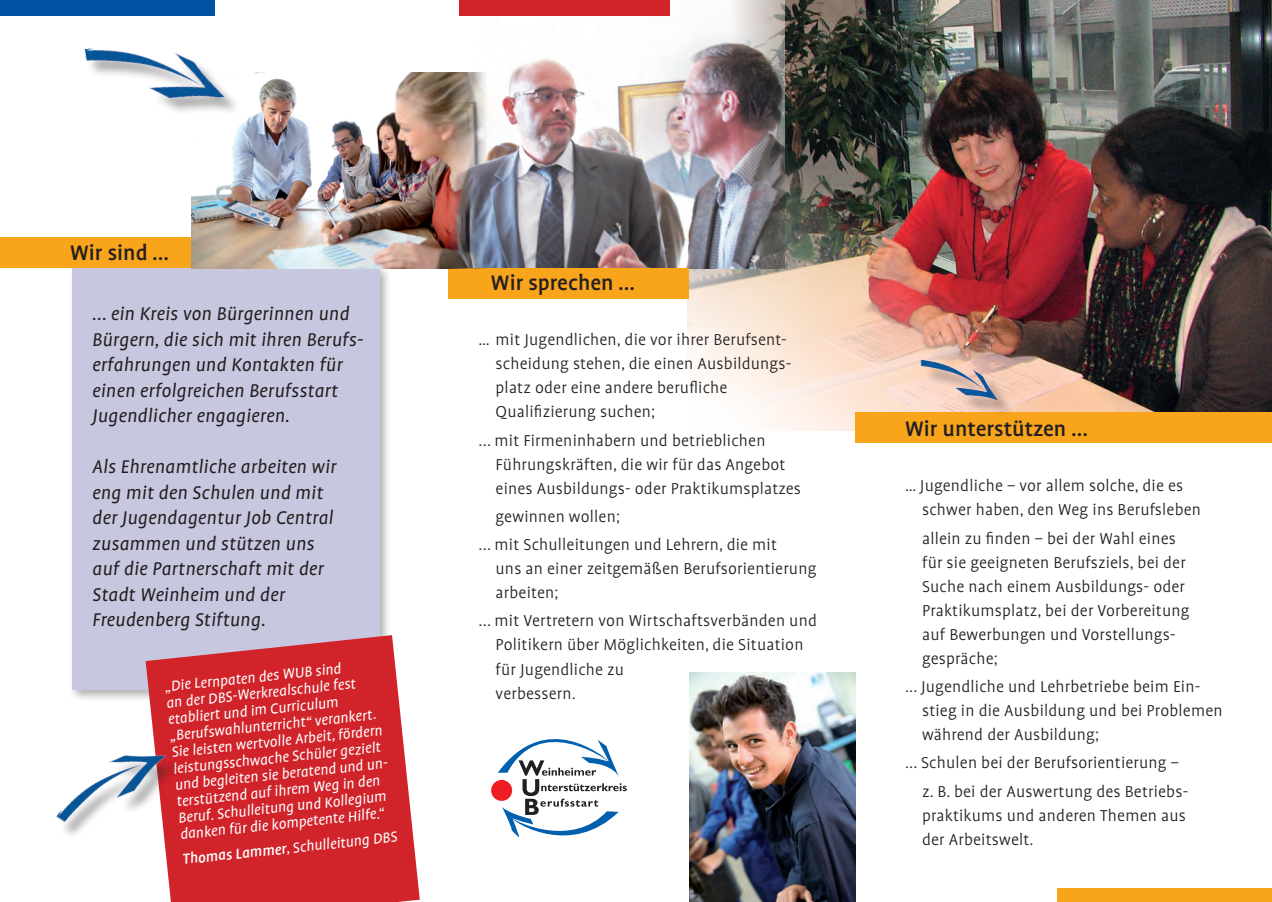
<style>
.page{position:relative;width:1272px;height:902px;background:#fff}
.page>*{position:absolute;margin:0;border:0;box-sizing:border-box;transform-origin:0 0}
.t1{font:500 24px "Profile OT";color:#231f20}
.t2{font:italic 21px/25.5px "Profile OT";letter-spacing:.01em;color:#231f20}
.t3{font:300 18px/24px "Profile OT";letter-spacing:.01em;color:#231f20}
.t4{font:italic 16.5px/16.5px "Profile OT";color:#fff}
.s1{font-weight:500}
</style>
<div class="page">
<div style="left:68px;top:264px;width:323px;height:438px;background:#231f20;opacity:.35"></div>
<div style="left:72px;top:268px;width:307px;height:422px;background:#c7c7e0"></div>
<div style="left:0;top:238px;width:446px;height:30px;background:#f9a51b"></div>
<img style="left:687px;top:0;width:584px;height:430px">
<img style="left:492px;top:0;width:292px;height:268px">
<div style="left:0;top:0;width:215px;height:16px;background:#0152a3"></div>
<div style="left:1057px;top:888px;width:214px;height:13px;background:#f9a51b"></div>
<img style="left:84px;top:48px;width:125px;height:64px">
<div style="left:459px;top:0;width:210px;height:16px;background:#d1232a"></div>
<div style="left:855px;top:412px;width:416px;height:31px;background:#f9a51b"></div>
<div style="left:449px;top:268px;width:240px;height:30px;background:#f9a51b"></div>
<div style="left:923px;top:363px;width:92px;height:55px;background:#231f20;opacity:.38"></div>
<img style="left:920px;top:360px;width:84px;height:40px">
<div style="left:491px;top:779px;width:21px;height:21px;background:#ee1d23;border-radius:50%"></div>
<svg style="left:498px;top:739px;width:128px;height:97px"></svg>
<svg style="left:146px;top:635px;width:274px;height:266px;fill:#d1232a"></svg>
<img style="left:191px;top:72px;width:301px;height:196px">
<img style="left:689px;top:672px;width:166px;height:229px">
<div style="left:59px;top:757px;width:123px;height:82px;background:#d1232a"></div>
<img style="left:56px;top:715px;width:116px;height:135px">
<p class="t1" style="left:70px;top:240px;width:101px">Wir sind …</p>
<p class="t2" style="left:92px;top:302px;width:272px">... ein Kreis von Bürgerinnen und<br>Bürgern, die sich mit ihren Berufs&shy;erfahrungen und Kontakten für einen erfolgreichen Berufsstart<br>Jugendlicher engagieren.</p>
<p class="t2" style="left:92px;top:455px;width:246px">Als Ehrenamtliche arbeiten wir eng mit den Schulen und mit der Jugendagentur Job Central zusammen und stützen uns auf die Partnerschaft mit der<br>Stadt Weinheim und der<br>Freudenberg Stiftung.</p>
<p class="t4" style="left:164px;top:679px;width:219px;rotate:-6deg">„Die Lernpaten des WUB sind<br>an der DBS-Werkrealschule fest etabliert und im Curriculum „Berufswahlunterricht“ verankert.<br>Sie leisten wertvolle Arbeit, fördern leistungsschwache Schüler gezielt und begleiten sie beratend und un&shy;terstützend auf ihrem Weg in den Beruf. Schulleitung und Kollegium danken für die kompetente Hilfe.“</p>
<p class="t4" style="left:182px;top:851px;width:217px;rotate:-6deg"><span class="s1">Thomas Lammer</span>, Schulleitung DBS</p>
<p class="t1" style="left:491px;top:270px;width:146px">Wir sprechen …</p>
<p class="t3" style="left:495px;top:329px;width:297px;text-indent:-17px">… mit Jugendlichen, die vor ihrer Berufsent&shy;scheidung stehen, die einen Ausbildungs&shy;platz oder eine andere berufliche Qualifizierung suchen;</p>
<p class="t3" style="left:495px;top:429px;width:307px;text-indent:-17px">... mit Firmeninhabern und betrieblichen<br>Führungskräften, die wir für das Angebot eines Ausbildungs- oder Praktikumsplatzes</p>
<p class="t3" style="left:495px;top:505px;width:126px">gewinnen wollen;</p>
<p class="t3" style="left:495px;top:533px;width:322px;text-indent:-17px">... mit Schulleitungen und Lehrern, die mit<br>uns an einer zeitgemäßen Berufsorientierung arbeiten;</p>
<p class="t3" style="left:495px;top:610px;width:323px;text-indent:-17px">... mit Vertretern von Wirtschaftsverbänden und<br>Politikern über Möglichkeiten, die Situation für Jugendliche zu<br>verbessern.</p>
<p class="t1" style="left:905px;top:415px;width:184px">Wir unterstützen …</p>
<p class="t3" style="left:922px;top:475px;width:280px;text-indent:-17px">… Jugendliche – vor allem solche, die es schwer haben, den Weg ins Berufsleben</p>
<p class="t3" style="left:922px;top:527px;width:269px">allein zu finden – bei der Wahl eines für sie geeigneten Berufsziels, bei der Suche nach einem Ausbildungs- oder Praktikumsplatz, bei der Vorbereitung auf Bewerbungen und Vorstellungs&shy;gespräche;</p>
<p class="t3" style="left:922px;top:675px;width:302px;text-indent:-17px">... Jugendliche und Lehrbetriebe beim Ein&shy;stieg in die Ausbildung und bei Problemen während der Ausbildung;</p>
<p class="t3" style="left:905px;top:751px;width:275px">... Schulen bei der Berufsorientierung –</p>
<p class="t3" style="left:922px;top:780px;width:268px">z. B. bei der Auswertung des Betriebs&shy;praktikums und anderen Themen aus der Arbeitswelt.</p>
</div>
